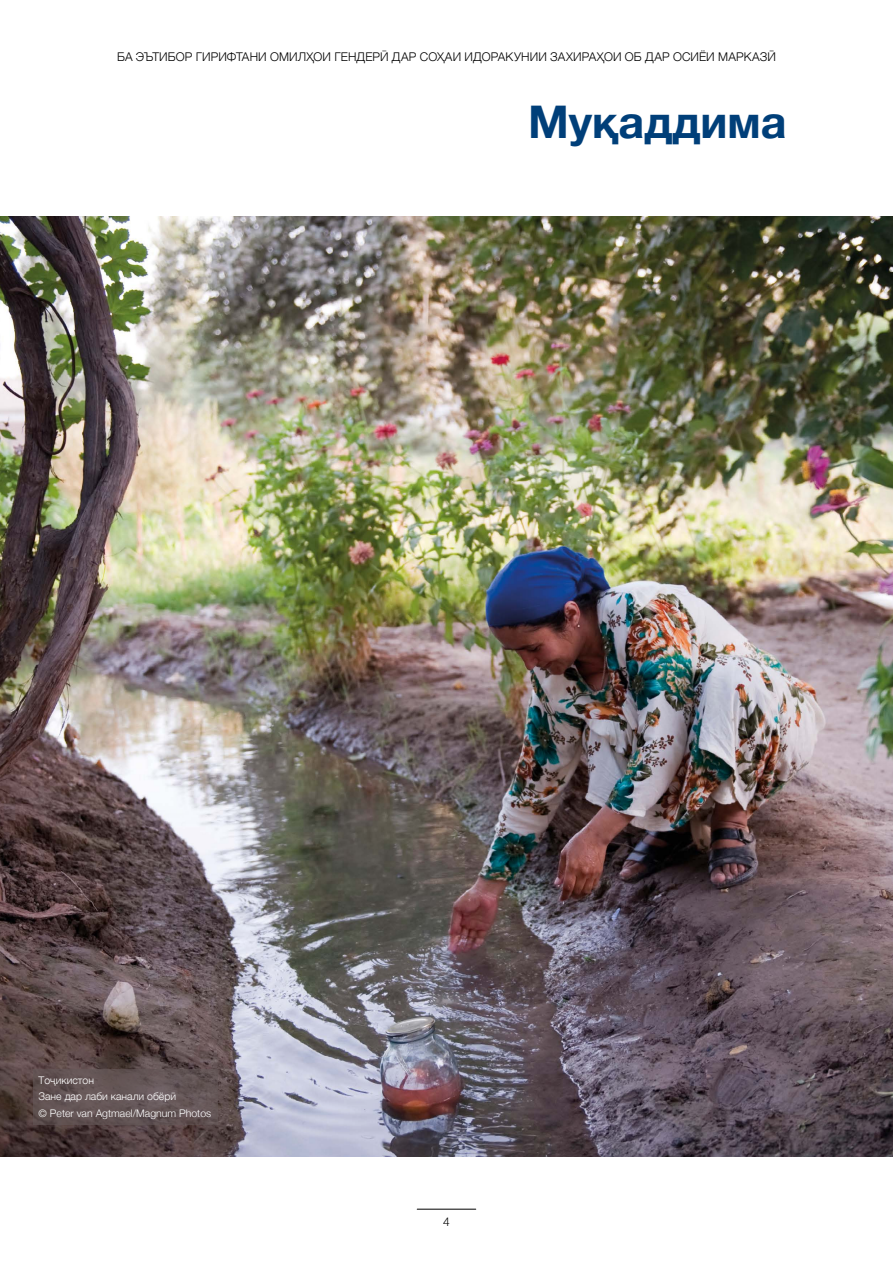
<style>
.page{position:relative;width:893px;height:1263px;background:#fff}
.page>*{position:absolute;margin:0;border:0;box-sizing:border-box;transform-origin:0 0}
.t1{font:700 45px "Helvetica Neue";color:#003f79}
.t2{font:300 12px "Helvetica Neue";letter-spacing:.005em;color:#000}
.t3{font:300 10.5px/16.5px "Helvetica Neue";color:#fff}
</style>
<div class="page">
<hr style="left:417px;top:1209px;width:59px;height:1px;background:#000">
<img style="left:0;top:216px;width:893px;height:941px">
<div style="left:34px;top:1069px;width:184px;height:56px;background:#655959"></div>
<p class="t2" style="left:117px;top:47px;width:660px">БА ЭЪТИБОР ГИРИФТАНИ ОМИЛҲОИ ГЕНДЕРӢ ДАР СОҲАИ ИДОРАКУНИИ ЗАХИРАҲОИ ОБ ДАР ОСИЁИ МАРКАЗӢ</p>
<h1 class="t1" style="left:528px;top:87px;width:260px">Муқаддима</h1>
<p class="t3" style="left:39px;top:1071px;width:174px">Тоҷикистон<br>Зане дар лаби канали обёрӣ<br>© Peter van Agtmael/Magnum Photos</p>
<p class="t2" style="left:443px;top:1212px;width:8px">4</p>
</div>
